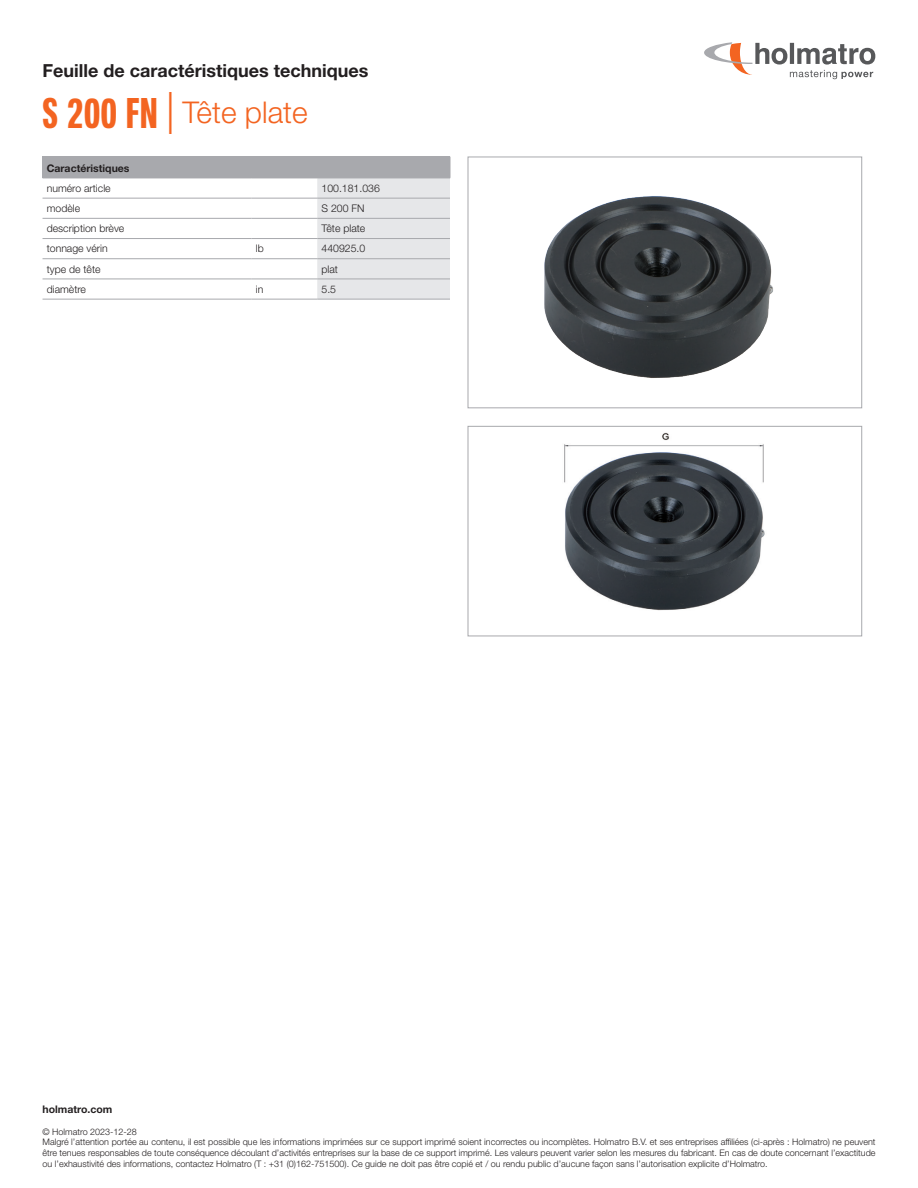
<style>
.page{position:relative;width:918px;height:1188px;background:#fff}
.page>*{position:absolute;margin:0;border:0;box-sizing:border-box;transform-origin:0 0}
.t1{font:300 30px "Helvetica Neue LT Std";color:#f36421}
.t2{font:700 18px "Helvetica Neue LT Std";color:#231f20}
.t3{font:300 10.5px "Helvetica Neue LT Std";color:#231f20}
.t4{font:700 10.5px "Helvetica Neue LT Std";color:#231f20}
.t5{font:300 9px/10.8px "Helvetica Neue LT Std";color:#231f20}
.s1{font-family:"Neue Helvetica Pro 79 Cm";font-weight:700;font-size:42px}
.s2{font-size:42px}
</style>
<div class="page">
<svg style="left:704px;top:42px;width:171px;height:37px"></svg>
<div style="left:43px;top:157px;width:407px;height:21px;background:#a8a9ad"></div>
<svg style="left:317px;top:157px;width:134px;height:142px"></svg>
<hr style="left:43px;top:178px;width:209px;height:1px;background:#a8a9ad">
<hr style="left:252px;top:178px;width:65px;height:1px;background:#a8a9ad">
<hr style="left:317px;top:178px;width:133px;height:1px;background:#a8a9ad">
<hr style="left:43px;top:198px;width:209px;height:1px;background:#a8a9ad">
<hr style="left:252px;top:198px;width:65px;height:1px;background:#a8a9ad">
<hr style="left:317px;top:198px;width:133px;height:1px;background:#a8a9ad">
<hr style="left:43px;top:218px;width:209px;height:1px;background:#a8a9ad">
<hr style="left:252px;top:218px;width:65px;height:1px;background:#a8a9ad">
<hr style="left:317px;top:218px;width:133px;height:1px;background:#a8a9ad">
<hr style="left:43px;top:238px;width:209px;height:1px;background:#a8a9ad">
<hr style="left:252px;top:238px;width:65px;height:1px;background:#a8a9ad">
<hr style="left:317px;top:238px;width:133px;height:1px;background:#a8a9ad">
<hr style="left:43px;top:258px;width:209px;height:1px;background:#a8a9ad">
<hr style="left:252px;top:258px;width:65px;height:1px;background:#a8a9ad">
<hr style="left:317px;top:258px;width:133px;height:1px;background:#a8a9ad">
<hr style="left:43px;top:299px;width:209px;height:1px;background:#a8a9ad">
<hr style="left:43px;top:279px;width:209px;height:1px;background:#a8a9ad">
<hr style="left:252px;top:299px;width:65px;height:1px;background:#a8a9ad">
<hr style="left:252px;top:279px;width:65px;height:1px;background:#a8a9ad">
<hr style="left:317px;top:299px;width:133px;height:1px;background:#a8a9ad">
<hr style="left:317px;top:279px;width:133px;height:1px;background:#a8a9ad">
<img style="left:564px;top:432px;width:201px;height:179px">
<div style="left:468px;top:426px;width:394px;height:210px;border:1px solid #a8a9ad"></div>
<img style="left:544px;top:196px;width:229px;height:182px">
<div style="left:468px;top:157px;width:394px;height:251px;border:1px solid #a8a9ad"></div>
<h2 class="t2" style="left:43px;top:59px;width:327px">Feuille de caractéristiques techniques</h2>
<h1 class="t1" style="left:43px;top:94px;width:267px"><span class="s1">S 200 FN</span> <span class="s2">|</span> Tête plate</h1>
<p class="t4" style="left:47px;top:161px;width:84px">Caractéristiques</p>
<p class="t3" style="left:47px;top:182px;width:65px">numéro article</p>
<p class="t3" style="left:322px;top:182px;width:60px">100.181.036</p>
<p class="t3" style="left:47px;top:202px;width:35px">modèle</p>
<p class="t3" style="left:322px;top:202px;width:44px">S 200 FN</p>
<p class="t3" style="left:47px;top:222px;width:79px">description brève</p>
<p class="t3" style="left:322px;top:222px;width:45px">Tête plate</p>
<p class="t3" style="left:47px;top:242px;width:63px">tonnage vérin</p>
<p class="t3" style="left:256px;top:242px;width:9px">lb</p>
<p class="t3" style="left:322px;top:242px;width:45px">440925.0</p>
<p class="t3" style="left:47px;top:262px;width:55px">type de tête</p>
<p class="t3" style="left:322px;top:262px;width:18px">plat</p>
<p class="t3" style="left:47px;top:283px;width:41px">diamètre</p>
<p class="t3" style="left:256px;top:283px;width:9px">in</p>
<p class="t3" style="left:322px;top:283px;width:16px">5.5</p>
<p class="t4" style="left:43px;top:1103px;width:71px">holmatro.com</p>
<p class="t5" style="left:43px;top:1126px;width:835px">© Holmatro 2023-12-28<br>Malgré l’attention portée au contenu, il est possible que les informations imprimées sur ce support imprimé soient incorrectes ou incomplètes. Holmatro B.V. et ses entreprises affiliées (ci-après : Holmatro) ne peuvent être tenues responsables de toute conséquence découlant d’activités entreprises sur la base de ce support imprimé. Les valeurs peuvent varier selon les mesures du fabricant. En cas de doute concernant l’exactitude ou l’exhaustivité des informations, contactez Holmatro (T : +31 (0)162-751500). Ce guide ne doit pas être copié et / ou rendu public d’aucune façon sans l’autorisation explicite d’Holmatro.</p>
</div>
